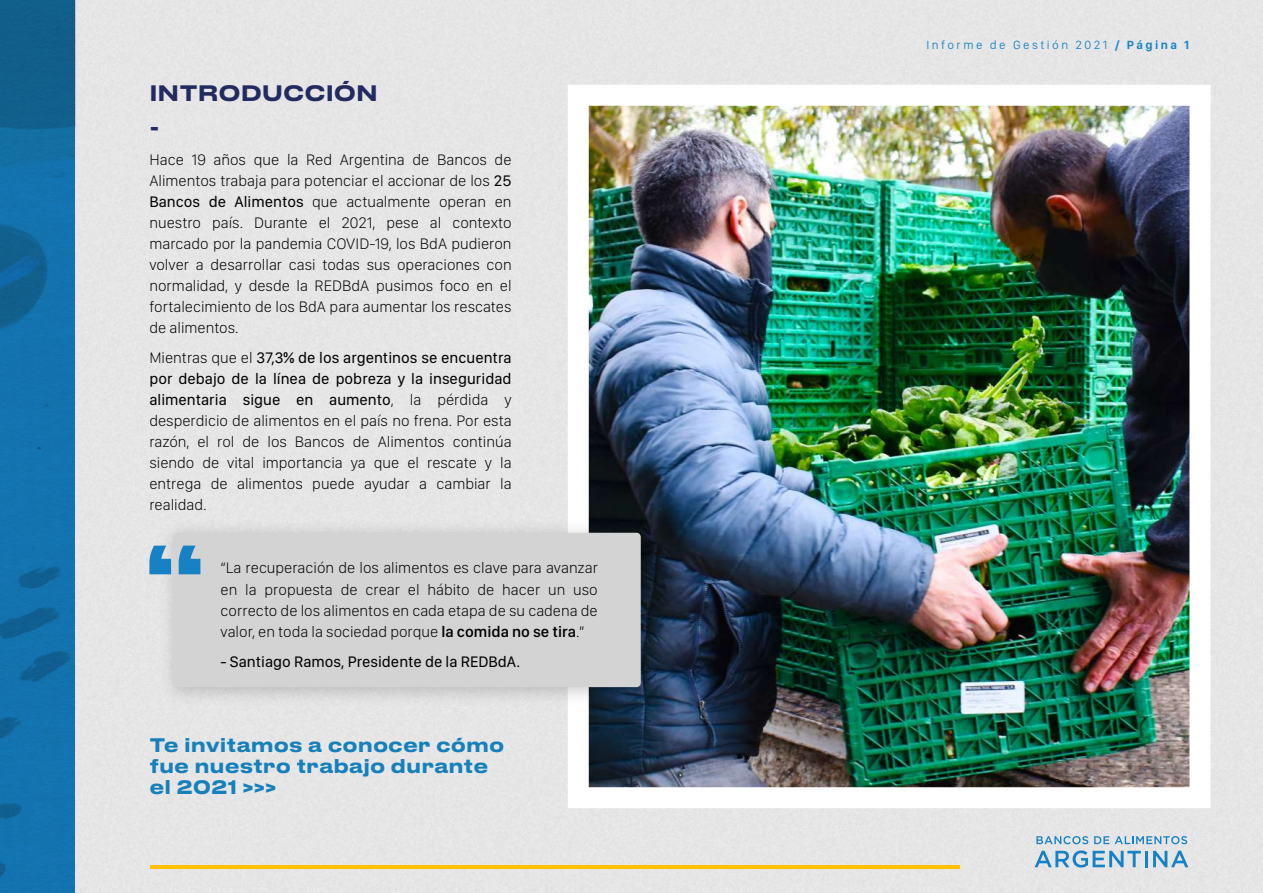
<style>
.page{position:relative;width:1263px;height:893px;background:#fff}
.page>*{position:absolute;margin:0;border:0;box-sizing:border-box;transform-origin:0 0}
.t1{font:500 21px/34px "Druk Text Wide";color:#222b5f}
.t2{font:500 18.45px/21px "Druk Text Wide";color:#1680ba}
.t3{font:100 15.75px/21px "SF Compact Display";color:#000;text-align:justify}
.t4{font:15.75px "SF Compact Display";color:#000}
.t5{font:300 12.3px "SF Compact Display";letter-spacing:.2em;color:#1681c4}
.s1{font-weight:400}
.s2{font-weight:500}
.s3{font-family:"Druk Text Wide Super";font-weight:400}
.s4{font-weight:600}
</style>
<div class="page">
<div style="left:75px;top:0;width:1188px;height:893px;background:#e6e6e6"></div>
<svg style="left:1034px;top:850px;width:107px;height:17px;background:#97bfd8"></svg>
<hr style="left:1145px;top:851px;width:3px;height:16px;background:#1681c4">
<svg style="left:1153px;top:851px;width:35px;height:16px"></svg>
<svg style="left:1036px;top:836px;width:52px;height:8px"></svg>
<svg style="left:1094px;top:836px;width:15px;height:8px"></svg>
<svg style="left:1115px;top:836px;width:72px;height:8px"></svg>
<svg style="left:0;top:0;width:75px;height:893px;background:#126da6"></svg>
<hr style="left:150px;top:865px;width:809px;height:3px;background:#ffc100">
<img style="left:568px;top:85px;width:642px;height:723px">
<img style="left:153px;top:512px;width:514px;height:201px">
<div style="left:173px;top:533px;width:468px;height:154px;background:#d3d3d3;border-radius:4px"></div>
<svg style="left:149px;top:546px;width:51px;height:28px"></svg>
<h1 class="t1" style="left:149px;top:74px;width:230px">INTRODUCCIÓN -</h1>
<p class="t3" style="left:149px;top:148px;width:364px">Hace 19 años que la Red Argentina de Bancos de Alimentos trabaja para potenciar el accionar de los <span class="s1">25<br>Bancos de Alimentos</span> que actualmente operan en nuestro país. Durante el 2021, pese al contexto marcado por la pandemia COVID-19, los BdA pudieron volver a desarrollar casi todas sus operaciones con normalidad, y desde la REDBdA pusimos foco en el fortalecimiento de los BdA para aumentar los rescates de alimentos.</p>
<p class="t3" style="left:149px;top:346px;width:364px">Mientras que el <span class="s1">37,3% de los argentinos se encuentra por debajo de la línea de pobreza y la inseguridad alimentaria sigue en aumento</span>, la pérdida y desperdicio de alimentos en el país no frena. Por esta razón, el rol de los Bancos de Alimentos continúa siendo de vital importancia ya que el rescate y la entrega de alimentos puede ayudar a cambiar la realidad.</p>
<p class="t3" style="left:221px;top:557px;width:379px">“La recuperación de los alimentos es clave para avanzar en la propuesta de crear el hábito de hacer un uso correcto de los alimentos en cada etapa de su cadena de valor, en toda la sociedad porque <span class="s2">la comida no se tira</span>.”</p>
<p class="t4" style="left:221px;top:650px;width:301px">- Santiago Ramos, Presidente de la REDBdA.</p>
<p class="t2" style="left:149px;top:733px;width:356px">Te invitamos a conocer cómo fue nuestro trabajo durante el 2021 <span class="s3">&gt;&gt;&gt;</span></p>
<p class="t5" style="left:926px;top:36px;width:264px">Informe de Gestión 2021 <span class="s4">/ Página 1</span></p>
</div>
